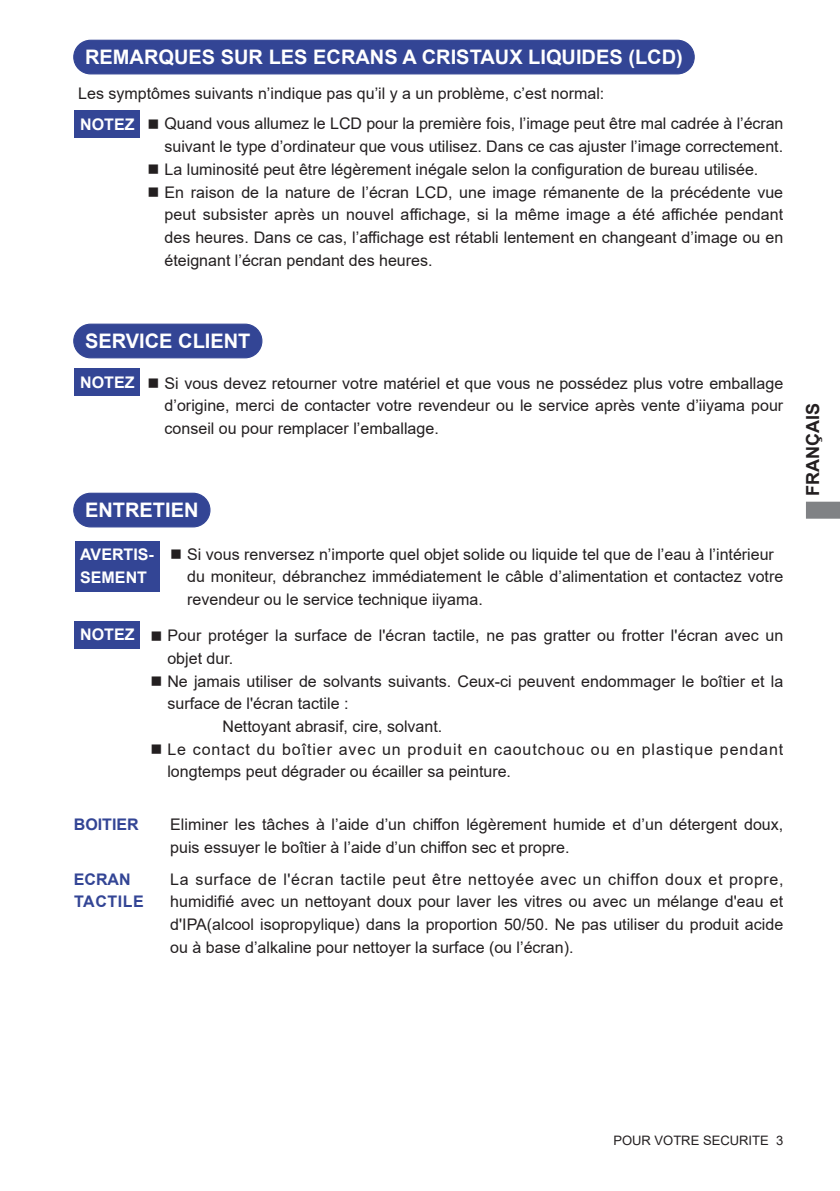
<style>
.page{position:relative;width:840px;height:1191px;background:#fff}
.page>*{position:absolute;margin:0;border:0;box-sizing:border-box;transform-origin:0 0}
.t1{font:700 20px "Arial";color:#fff}
.t2{font:700 18px "Arial";color:#231f20}
.t3{font:16px/22.6px "Arial";color:#231f20;text-align:justify}
.t4{font:16px/22.6px "Arial";letter-spacing:.055em;color:#231f20}
.t5{font:700 16px/22.6px "Arial";color:#fff}
.t6{font:700 16px/22.6px "Arial";color:#334595}
.t7{font:13px "Arial";color:#231f20}
</style>
<div class="page">
<svg style="left:806px;top:502px;width:33px;height:16px"></svg>
<div style="left:74px;top:40px;width:619px;height:34px;background:#334595;border-radius:17px"></div>
<div style="left:73px;top:40px;width:621px;height:34px;border:1px solid #334595;border-radius:17px"></div>
<div style="left:74px;top:324px;width:188px;height:34px;background:#334595;border-radius:17px"></div>
<div style="left:73px;top:324px;width:189px;height:34px;border:1px solid #334595;border-radius:17px"></div>
<div style="left:74px;top:493px;width:136px;height:34px;background:#334595;border-radius:17px"></div>
<div style="left:73px;top:493px;width:137px;height:34px;border:1px solid #334595;border-radius:17px"></div>
<div style="left:75px;top:541px;width:84px;height:50px;background:#334595"></div>
<div style="left:75px;top:110px;width:65px;height:28px;background:#334595"></div>
<div style="left:75px;top:369px;width:65px;height:27px;background:#334595"></div>
<div style="left:75px;top:621px;width:65px;height:27px;background:#334595"></div>
<p class="t1" style="left:85px;top:43px;width:599px">REMARQUES SUR LES ECRANS A CRISTAUX LIQUIDES (LCD)</p>
<p class="t3" style="left:78px;top:82px;width:527px">Les symptômes suivants n’indique pas qu’il y a un problème, c’est normal:</p>
<p class="t3" style="left:147px;top:112px;width:637px;text-align:right">■ Quand vous allumez le LCD pour la première fois, l’image peut être mal cadrée à l’écran suivant le type d’ordinateur que vous utilisez. Dans ce cas ajuster l’image correctement.</p>
<p class="t3" style="left:147px;top:158px;width:612px">■ La luminosité peut être légèrement inégale selon la configuration de bureau utilisée.</p>
<p class="t3" style="left:164px;top:180px;width:620px;text-indent:-17px">■ En raison de la nature de l’écran LCD, une image rémanente de la précédente vue peut subsister après un nouvel affichage, si la même image a été affichée pendant des heures. Dans ce cas, l’affichage est rétabli lentement en changeant d’image ou en éteignant l’écran pendant des heures.</p>
<p class="t5" style="left:80px;top:113px;width:56px">NOTEZ</p>
<p class="t1" style="left:85px;top:327px;width:167px">SERVICE CLIENT</p>
<p class="t5" style="left:80px;top:371px;width:56px">NOTEZ</p>
<p class="t3" style="left:164px;top:371px;width:619px;text-indent:-17px">■ Si vous devez retourner votre matériel et que vous ne possédez plus votre emballage d’origine, merci de contacter votre revendeur ou le service après vente d’iiyama pour conseil ou pour remplacer l’emballage.</p>
<p class="t1" style="left:85px;top:496px;width:115px">ENTRETIEN</p>
<p class="t5" style="left:80px;top:544px;width:75px">AVERTIS-<br>SEMENT</p>
<p class="t3" style="left:187px;top:542px;width:597px;text-align:left;text-indent:-17px">■ Si vous renversez n’importe quel objet solide ou liquide tel que de l’eau à l’intérieur du moniteur, débranchez immédiatement le câble d’alimentation et contactez votre revendeur ou le service technique iiyama.</p>
<p class="t3" style="left:167px;top:624px;width:617px;text-indent:-17px">■ Pour protéger la surface de l'écran tactile, ne pas gratter ou frotter l'écran avec un objet dur.</p>
<p class="t3" style="left:150px;top:669px;width:634px">■ Ne jamais utiliser de solvants suivants. Ceux-ci peuvent endommager le boîtier et la</p>
<p class="t3" style="left:167px;top:692px;width:182px">surface de l'écran tactile :</p>
<p class="t3" style="left:222px;top:715px;width:221px">Nettoyant abrasif, cire, solvant.</p>
<p class="t4" style="left:167px;top:738px;width:617px;text-indent:-17px">■ Le contact du boîtier avec un produit en caoutchouc ou en plastique pendant longtemps peut dégrader ou écailler sa peinture.</p>
<p class="t5" style="left:80px;top:623px;width:56px">NOTEZ</p>
<p class="t6" style="left:74px;top:813px;width:66px">BOITIER</p>
<p class="t3" style="left:170px;top:813px;width:614px">Eliminer les tâches à l’aide d’un chiffon légèrement humide et d’un détergent doux, puis essuyer le boîtier à l’aide d’un chiffon sec et propre.</p>
<p class="t6" style="left:74px;top:868px;width:72px">ECRAN<br>TACTILE</p>
<p class="t3" style="left:170px;top:867px;width:614px">La surface de l'écran tactile peut être nettoyée avec un chiffon doux et propre, humidifié avec un nettoyant doux pour laver les vitres ou avec un mélange d'eau et d'IPA(alcool isopropylique) dans la proportion 50/50. Ne pas utiliser du produit acide ou à base d’alkaline pour nettoyer la surface (ou l’écran).</p>
<p class="t2" style="left:799px;top:496px;width:94px;rotate:-90deg">FRANÇAIS</p>
<p class="t7" style="left:613px;top:1131px;width:171px">POUR VOTRE SECURITE 3</p>
</div>
